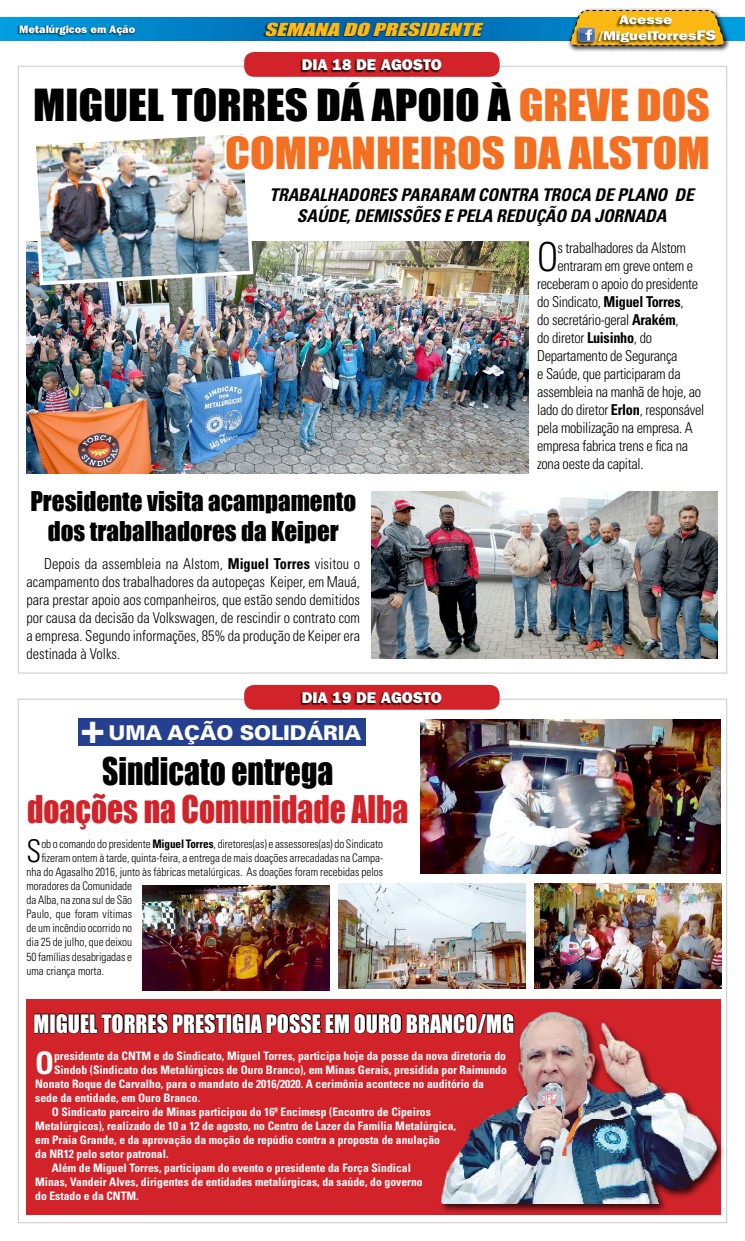
<style>
.page{position:relative;width:745px;height:1241px;background:#fff}
.page>*{position:absolute;margin:0;border:0;box-sizing:border-box;transform-origin:0 0}
.t1{font:40.62px/48.8px "Impact";color:#f36f21;text-align:right;scale:1.11 1}
.t2{font:300 condensed 39.88px "Univers";color:#000;scale:.95 1}
.t3{font:35px "Impact";color:#d2232a;scale:.9 1}
.t4{font:35px "Impact";color:#000;scale:.9 1}
.t5{font:300 condensed 31.25px "Univers";color:#000;scale:.95 1}
.t6{font:700 condensed 31px "Univers";color:#fff}
.t7{font:25px/30px "Impact";color:#000;text-align:center}
.t8{font:23.25px "Impact";color:#fff;scale:.95 1}
.t9{font:900 20.38px "Univers";letter-spacing:-.01em;color:#fff}
.t10{font:italic 700 condensed 17.5px/21px "Univers";letter-spacing:-.01em;color:#000;text-align:center}
.t11{font:italic 16.5px "Impact";color:#fdb913;scale:1.42 1}
.t12{font:800 15.62px "Franklin Gothic";color:#fff}
.t13{font:300 condensed 15px/18px "Univers";letter-spacing:-.02em;color:#000;text-align:justify;scale:.95 1}
.t14{font:800 12.75px/16px "Franklin Gothic IT Cby BT";color:#fff;scale:1.17 1}
.t15{font:300 condensed 11.75px "Univers";letter-spacing:-.005em;color:#000;scale:.95 1}
.t16{font:700 condensed 11.62px "Univers";color:#fff}
.t17{font:800 10.62px "Franklin Gothic IT Cby BT";color:#fff}
.s1{font-size:13.75px}
.s2{color:#000}
.s3{font-weight:700}
.s4{font-size:42.25px}
</style>
<div class="page">
<div style="left:0;top:18px;width:744px;height:22px;background:#009ee1"></div>
<div style="left:17px;top:24px;width:118px;height:14px;background:#000;opacity:.75"></div>
<div style="left:567px;top:7px;width:163px;height:45px;background:#000;opacity:.75"></div>
<img style="left:27px;top:242px;width:501px;height:231px">
<img style="left:30px;top:10px;width:695px;height:277px">
<div style="left:244px;top:52px;width:255px;height:25px;background:#d2232a;border-radius:10px"></div>
<div style="left:244px;top:684px;width:255px;height:25px;background:#d2232a;border-radius:10px"></div>
<div style="left:300px;top:59px;width:141px;height:14px;background:#000;opacity:.75"></div>
<div style="left:300px;top:691px;width:141px;height:15px;background:#000;opacity:.75"></div>
<img style="left:371px;top:491px;width:346px;height:167px">
<img style="left:420px;top:719px;width:300px;height:153px">
<div style="left:78px;top:718px;width:287px;height:28px;background:#25408f"></div>
<div style="left:27px;top:999px;width:693px;height:215px;background:#d2232a"></div>
<svg style="left:33px;top:1013px;width:405px;height:21px"></svg>
<div style="left:438px;top:1010px;width:287px;height:203px;background:#000;opacity:.75"></div>
<img style="left:440px;top:1010px;width:276px;height:192px">
<img style="left:143px;top:885px;width:186px;height:105px">
<img style="left:338px;top:883px;width:187px;height:104px">
<img style="left:534px;top:883px;width:186px;height:104px">
<p class="t17" style="left:19px;top:22px;width:117px">Metalúrgicos em Ação</p>
<h3 class="t11" style="left:264px;top:16px;width:159px">SEMANADO PRESIDENTE</h3>
<p class="t14" style="left:598px;top:12px;width:102px;text-indent:21px">Acesse /MiguelTorres<span class="s1">FS</span></p>
<h1 class="t1" style="left:33px;top:79px;width:610px"><span class="s2">MIGUEL TORRES DÁ APOIO À</span> GREVE DOS<br>COMPANHEIROS DA ALSTOM</h1>
<h3 class="t12" style="left:302px;top:55px;width:141px">DIA 18 DE AGOSTO</h3>
<h3 class="t10" style="left:269px;top:184px;width:425px">TRABALHADORES PARARAM CONTRA TROCA DE PLANO DE<br>SAÚDE, DEMISSÕES E PELA REDUÇÃO DA JORNADA</h3>
<h3 class="t7" style="left:30px;top:485px;width:327px">Presidente visita acampamento dos trabalhadores da Keiper</h3>
<p class="t13" style="left:27px;top:554px;width:352px;text-indent:18px">Depois da assembleia na Alstom, <span class="s3">Miguel Torres</span> visitou o acampamento dos trabalhadores da autopeças Keiper, em Mauá, para prestar apoio aos companheiros, que estão sendo demitidos por causa da decisão da Volkswagen, de rescindir o contrato com a empresa. Segundo informações, 85% da produção de Keiper era destinada à Volks.</p>
<h3 class="t12" style="left:302px;top:688px;width:141px">DIA 19 DE AGOSTO</h3>
<h3 class="t9" style="left:79px;top:720px;width:284px"><span class="s4">+</span> UMA AÇÃO SOLIDÁRIA</h3>
<h3 class="t4" style="left:102px;top:744px;width:258px">Sindicato entrega</h3>
<h3 class="t3" style="left:27px;top:781px;width:425px">doações na Comunidade Alba</h3>
<h3 class="t5" style="left:27px;top:831px;width:17px">S</h3>
<p class="t15" style="left:41px;top:836px;width:361px">ob o comando do presidente <span class="s3">Miguel Torres</span>, diretores(as) e assessores(as) do Sindicato</p>
<p class="t15" style="left:41px;top:850px;width:361px">fizeram ontem à tarde, quinta-feira, a entrega de mais doações arrecadadas na Campa-</p>
<p class="t15" style="left:27px;top:864px;width:376px">nha do Agasalho 2016, junto às fábricas metalúrgicas. As doações foram recebidas pelos</p>
<p class="t15" style="left:27px;top:878px;width:112px">moradores da Comunidade</p>
<p class="t15" style="left:27px;top:892px;width:113px">da Alba, na zona sul de São</p>
<p class="t15" style="left:27px;top:906px;width:113px">Paulo, que foram vítimas</p>
<p class="t15" style="left:27px;top:920px;width:113px">de um incêndio ocorrido no</p>
<p class="t15" style="left:27px;top:935px;width:113px">dia 25 de julho, que deixou</p>
<p class="t15" style="left:27px;top:949px;width:113px">50 famílias desabrigadas e</p>
<p class="t15" style="left:27px;top:963px;width:83px">uma criança morta.</p>
<h3 class="t8" style="left:33px;top:1005px;width:507px">MIGUEL TORRES PRESTIGIA POSSE EM OURO BRANCO/MG</h3>
<h3 class="t6" style="left:35px;top:1043px;width:20px">O</h3>
<p class="t16" style="left:54px;top:1048px;width:453px">presidente da CNTM e do Sindicato, Miguel Torres, participa hoje da posse da nova diretoria do</p>
<p class="t16" style="left:54px;top:1062px;width:454px">Sindob (Sindicato dos Metalúrgicos de Ouro Branco), em Minas Gerais, presidida por Raimundo</p>
<p class="t16" style="left:35px;top:1076px;width:450px">Nonato Roque de Carvalho, para o mandato de 2016/2020. A cerimônia acontece no auditório da</p>
<p class="t16" style="left:35px;top:1090px;width:166px">sede da entidade, em Ouro Branco.</p>
<p class="t16" style="left:52px;top:1104px;width:380px">O Sindicato parceiro de Minas participou do 16º Encimesp (Encontro de Cipeiros</p>
<p class="t16" style="left:35px;top:1118px;width:422px">Metalúrgicos), realizado de 10 a 12 de agosto, no Centro de Lazer da Família Metalúrgica,</p>
<p class="t16" style="left:35px;top:1132px;width:406px">em Praia Grande, e da aprovação da moção de repúdio contra a proposta de anulação</p>
<p class="t16" style="left:35px;top:1146px;width:135px">da NR12 pelo setor patronal.</p>
<p class="t16" style="left:52px;top:1160px;width:360px">Além de Miguel Torres, participam do evento o presidente da Força Sindical</p>
<p class="t16" style="left:35px;top:1174px;width:389px">Minas, Vandeir Alves, dirigentes de entidades metalúrgicas, da saúde, do governo</p>
<p class="t16" style="left:35px;top:1188px;width:105px">do Estado e da CNTM.</p>
<h2 class="t2" style="left:536px;top:233px;width:24px">O</h2>
<p class="t13" style="left:557px;top:238px;width:137px">s trabalhadores da Alstom</p>
<p class="t13" style="left:557px;top:256px;width:144px">entraram em greve ontem e</p>
<p class="t13" style="left:536px;top:274px;width:171px">receberam o apoio do presidente</p>
<p class="t13" style="left:536px;top:292px;width:156px">do Sindicato, <span class="s3">Miguel Torres</span>,</p>
<p class="t13" style="left:536px;top:310px;width:150px">do secretário-geral <span class="s3">Arakém</span>,</p>
<p class="t13" style="left:536px;top:328px;width:122px">do diretor <span class="s3">Luisinho</span>, do</p>
<p class="t13" style="left:536px;top:346px;width:149px">Departamento de Segurança</p>
<p class="t13" style="left:536px;top:364px;width:152px">e Saúde, que participaram da</p>
<p class="t13" style="left:536px;top:382px;width:174px">assembleia na manhã de hoje, ao</p>
<p class="t13" style="left:536px;top:400px;width:177px">lado do diretor <span class="s3">Erlon</span>, responsável</p>
<p class="t13" style="left:536px;top:418px;width:165px">pela mobilização na empresa. A</p>
<p class="t13" style="left:536px;top:436px;width:160px">empresa fabrica trens e fica na</p>
<p class="t13" style="left:536px;top:454px;width:113px">zona oeste da capital.</p>
</div>
